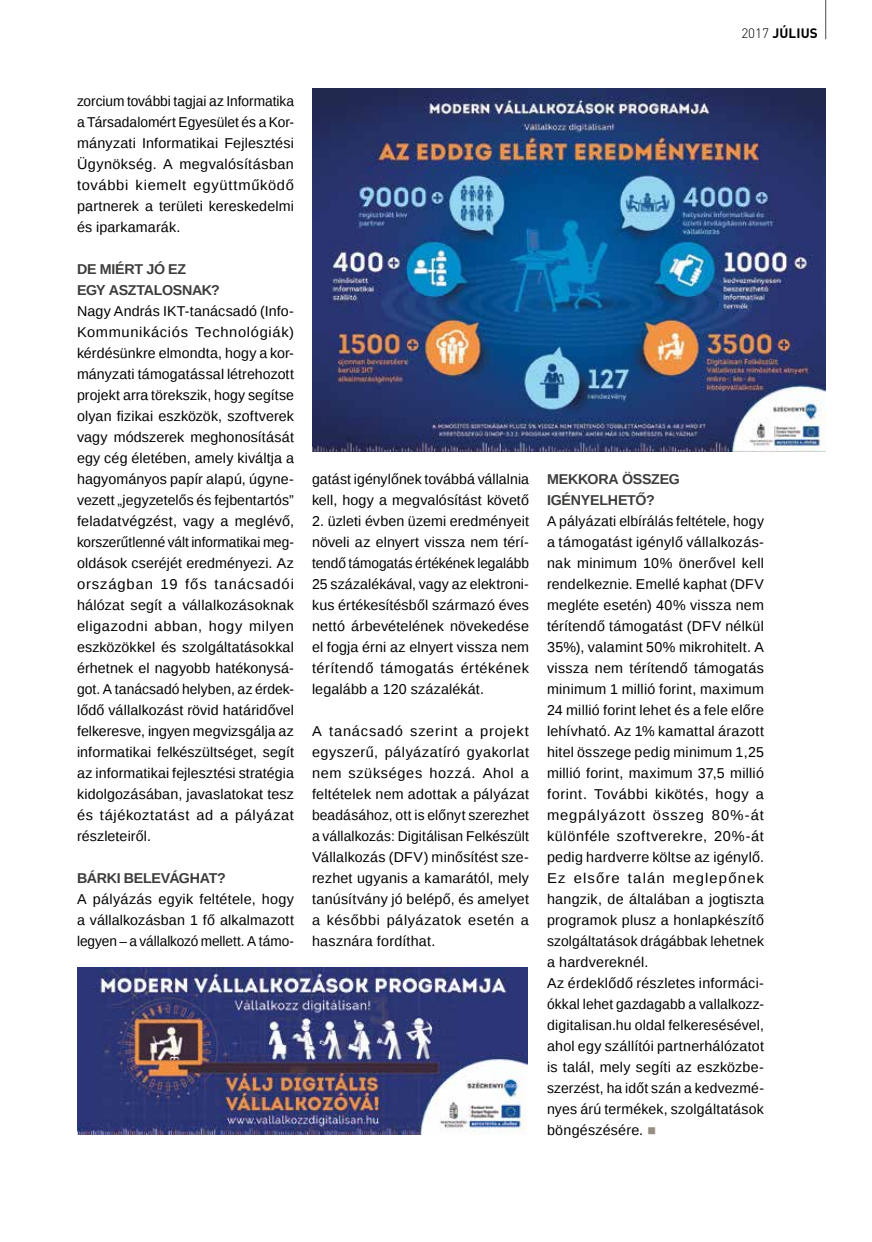
<style>
.page{position:relative;width:872px;height:1242px;background:#fff}
.page>*{position:absolute;margin:0;border:0;box-sizing:border-box;transform-origin:0 0}
.t1{font:14.25px/21px "Liberation Sans";letter-spacing:.02em;color:#000;text-align:justify}
.t2{font:14.25px/21px "Liberation Sans";letter-spacing:.02em;color:#000;text-align:justify;scale:.96 1}
.t3{font:700 14.25px/21px "Liberation Sans";letter-spacing:-.02em;color:#3c3c3b}
.t4{font:700 13.5px "DIN Pro";letter-spacing:.01em;color:#000}
.s1{font-weight:300}
.s2{color:#968e82}
</style>
<div class="page">
<hr style="left:825px;top:0;width:1px;height:39px;background:#4a4a49">
<img style="left:312px;top:88px;width:513px;height:363px">
<img style="left:77px;top:967px;width:451px;height:167px">
<p class="t4" style="left:741px;top:24px;width:78px"><span class="s1">2017</span> JÚLIUS</p>
<p class="t2" style="left:77px;top:91px;width:227px">zorcium további tagjai az Informatika a Társadalomért Egyesület és a Kor&shy;mányzati Informatikai Fejlesztési Ügynökség. A megvalósításban további kiemelt együttműködő partnerek a területi kereskedelmi és iparkamarák.</p>
<p class="t3" style="left:77px;top:258px;width:144px">DE MIÉRT JÓ EZ<br>EGY ASZTALOSNAK?</p>
<p class="t1" style="left:77px;top:301px;width:218px">Nagy András IKT-tanácsadó (Info-Kommunikációs Technológiák) kérdésünkre elmondta, hogy a kor&shy;mányzati támogatással létrehozott projekt arra törekszik, hogy segítse olyan fizikai eszközök, szoftverek vagy módszerek meghonosítását egy cég életében, amely kiváltja a hagyományos papír alapú, úgyne&shy;vezett „jegyzetelős és fejbentartós” feladatvégzést, vagy a meglévő, korszerűtlenné vált informatikai meg&shy;oldások cseréjét eredményezi. Az országban 19 fős tanácsadói hálózat segít a vállalkozásoknak eligazodni abban, hogy milyen eszközökkel és szolgáltatásokkal érhetnek el nagyobb hatékonysá&shy;got. A tanácsadó helyben, az érdek&shy;lődő vállalkozást rövid határidővel felkeresve, ingyen megvizsgálja az informatikai felkészültséget, segít az informatikai fejlesztési stratégia kidolgozásában, javaslatokat tesz és tájékoztatást ad a pályázat részleteiről.</p>
<p class="t3" style="left:77px;top:867px;width:150px">BÁRKI BELEVÁGHAT?</p>
<p class="t1" style="left:77px;top:889px;width:218px">A pályázás egyik feltétele, hogy a vállalkozásban 1 fő alkalmazott legyen – a vállalkozó mellett. A támo-</p>
<p class="t1" style="left:312px;top:469px;width:218px">gatást igénylőnek továbbá vállalnia kell, hogy a megvalósítást követő</p>
<p class="t1" style="left:312px;top:511px;width:218px">2. üzleti évben üzemi eredményeit növeli az elnyert vissza nem térí&shy;tendő támogatás értékének legalább 25 százalékával, vagy az elektroni&shy;kus értékesítésből származó éves nettó árbevételének növekedése el fogja érni az elnyert vissza nem térítendő támogatás értékének legalább a 120 százalékát.</p>
<p class="t1" style="left:312px;top:721px;width:218px">A tanácsadó szerint a projekt egyszerű, pályázatíró gyakorlat nem szükséges hozzá. Ahol a feltételek nem adottak a pályázat beadásához, ott is előnyt szerezhet a vállalkozás: Digitálisan Felkészült Vállalkozás (DFV) minősítést sze&shy;rezhet ugyanis a kamarától, mely tanúsítvány jó belépő, és amelyet a későbbi pályázatok esetén a hasznára fordíthat.</p>
<p class="t3" style="left:547px;top:468px;width:134px">MEKKORA ÖSSZEG<br>IGÉNYELHETŐ?</p>
<p class="t1" style="left:547px;top:511px;width:218px;text-align:left">A pályázati elbírálás feltétele, hogy a támogatást igénylő vállalkozás&shy;nak minimum 10% önerővel kell rendelkeznie. Emellé kaphat (DFV megléte esetén) 40% vissza nem térítendő támogatást (DFV nélkül<br>35%), valamint 50% mikrohitelt. A vissza nem térítendő támogatás minimum 1 millió forint, maximum<br>24 millió forint lehet és a fele előre lehívható. Az 1% kamattal árazott hitel összege pedig minimum 1,25 millió forint, maximum 37,5 millió forint. További kikötés, hogy a megpályázott összeg 80%-át különféle szoftverekre, 20%-át pedig hardverre költse az igénylő.<br>Ez elsőre talán meglepőnek hangzik, de általában a jogtiszta programok plusz a honlapkészítő szolgáltatások drágábbak lehetnek a hardvereknél.<br>Az érdeklődő részletes informáci&shy;ókkal lehet gazdagabb a vallalkozz&shy;digitalisan.hu oldal felkeresésével, ahol egy szállítói partnerhálózatot is talál, mely segíti az eszközbe&shy;szerzést, ha időt szán a kedvezmé&shy;nyes árú termékek, szolgáltatások böngészésére. <span class="s2">■</span></p>
</div>
